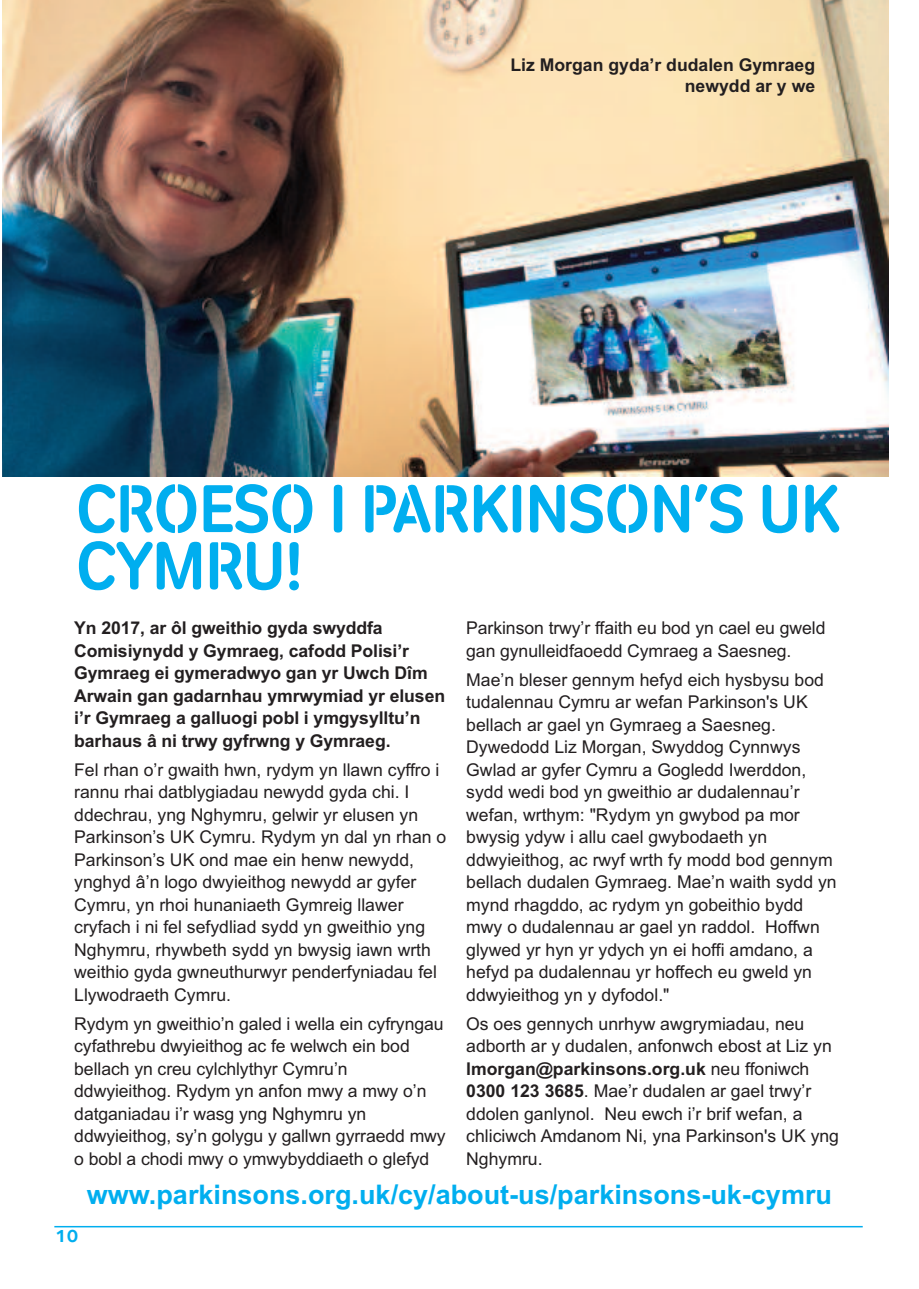
<style>
.page{position:relative;width:919px;height:1289px;background:#fff}
.page>*{position:absolute;margin:0;border:0;box-sizing:border-box;transform-origin:0 0}
.t1{font:67.5px/57px "Parkinsons UK Stencil";color:#00aeef}
.t2{font:700 27px "Arial";color:#00aeef}
.t3{font:700 18px "Foundry Sterling";color:#00aeef}
.t4{font:17.7px/22.5px "Arial";color:#231f20}
.t5{font:700 17.7px/22.5px "Arial";letter-spacing:-.005em;color:#231f20}
.s1{font-weight:700}
</style>
<div class="page">
<hr style="left:54px;top:1225px;width:808px;height:2px;background:#00aeef">
<img style="left:2px;top:0;width:886px;height:476px">
<p class="t5" style="left:510px;top:54px;width:306px;line-height:21.1px;text-align:right">Liz Morgan gyda’r dudalen Gymraeg newydd ar y we</p>
<h1 class="t1" style="left:76px;top:481px;width:765px">CROESO I PARKINSON’S UK<br>CYMRU!</h1>
<p class="t5" style="left:74px;top:616px;width:372px">Yn 2017, ar ôl gweithio gyda swyddfa Comisiynydd y Gymraeg, cafodd Polisi’r Gymraeg ei gymeradwyo gan yr Uwch Dîm Arwain gan gadarnhau ymrwymiad yr elusen i’r Gymraeg a galluogi pobl i ymgysylltu’n barhaus â ni trwy gyfrwng y Gymraeg.</p>
<p class="t4" style="left:74px;top:758px;width:373px">Fel rhan o’r gwaith hwn, rydym yn llawn cyffro i rannu rhai datblygiadau newydd gyda chi. I ddechrau, yng Nghymru, gelwir yr elusen yn Parkinson’s UK Cymru. Rydym yn dal yn rhan o Parkinson’s UK ond mae ein henw newydd, ynghyd â’n logo dwyieithog newydd ar gyfer Cymru, yn rhoi hunaniaeth Gymreig llawer cryfach i ni fel sefydliad sydd yn gweithio yng Nghymru, rhywbeth sydd yn bwysig iawn wrth weithio gyda gwneuthurwyr penderfyniadau fel Llywodraeth Cymru.</p>
<p class="t4" style="left:74px;top:1012px;width:373px">Rydym yn gweithio’n galed i wella ein cyfryngau cyfathrebu dwyieithog ac fe welwch ein bod bellach yn creu cylchlythyr Cymru’n ddwyieithog. Rydym yn anfon mwy a mwy o’n datganiadau i’r wasg yng Nghymru yn ddwyieithog, sy’n golygu y gallwn gyrraedd mwy o bobl a chodi mwy o ymwybyddiaeth o glefyd</p>
<p class="t4" style="left:466px;top:616px;width:361px">Parkinson trwy’r ffaith eu bod yn cael eu gweld gan gynulleidfaoedd Cymraeg a Saesneg.</p>
<p class="t4" style="left:466px;top:668px;width:372px">Mae’n bleser gennym hefyd eich hysbysu bod tudalennau Cymru ar wefan Parkinson's UK bellach ar gael yn Gymraeg a Saesneg.<br>Dywedodd Liz Morgan, Swyddog Cynnwys Gwlad ar gyfer Cymru a Gogledd Iwerddon, sydd wedi bod yn gweithio ar dudalennau’r wefan, wrthym: "Rydym yn gwybod pa mor bwysig ydyw i allu cael gwybodaeth yn ddwyieithog, ac rwyf wrth fy modd bod gennym bellach dudalen Gymraeg. Mae’n waith sydd yn mynd rhagddo, ac rydym yn gobeithio bydd mwy o dudalennau ar gael yn raddol. Hoffwn glywed yr hyn yr ydych yn ei hoffi amdano, a hefyd pa dudalennau yr hoffech eu gweld yn ddwyieithog yn y dyfodol."</p>
<p class="t4" style="left:466px;top:1012px;width:374px">Os oes gennych unrhyw awgrymiadau, neu adborth ar y dudalen, anfonwch ebost at Liz yn <span class="s1">lmorgan@parkinsons.org.uk</span> neu ffoniwch <span class="s1">0300 123 3685</span>. Mae’r dudalen ar gael trwy’r ddolen ganlynol. Neu ewch i’r brif wefan, a chliciwch Amdanom Ni, yna Parkinson's UK yng Nghymru.</p>
<p class="t3" style="left:55px;top:1225px;width:25px">10</p>
<h2 class="t2" style="left:87px;top:1178px;width:746px">www.parkinsons.org.uk/cy/about-us/parkinsons-uk-cymru</h2>
</div>
